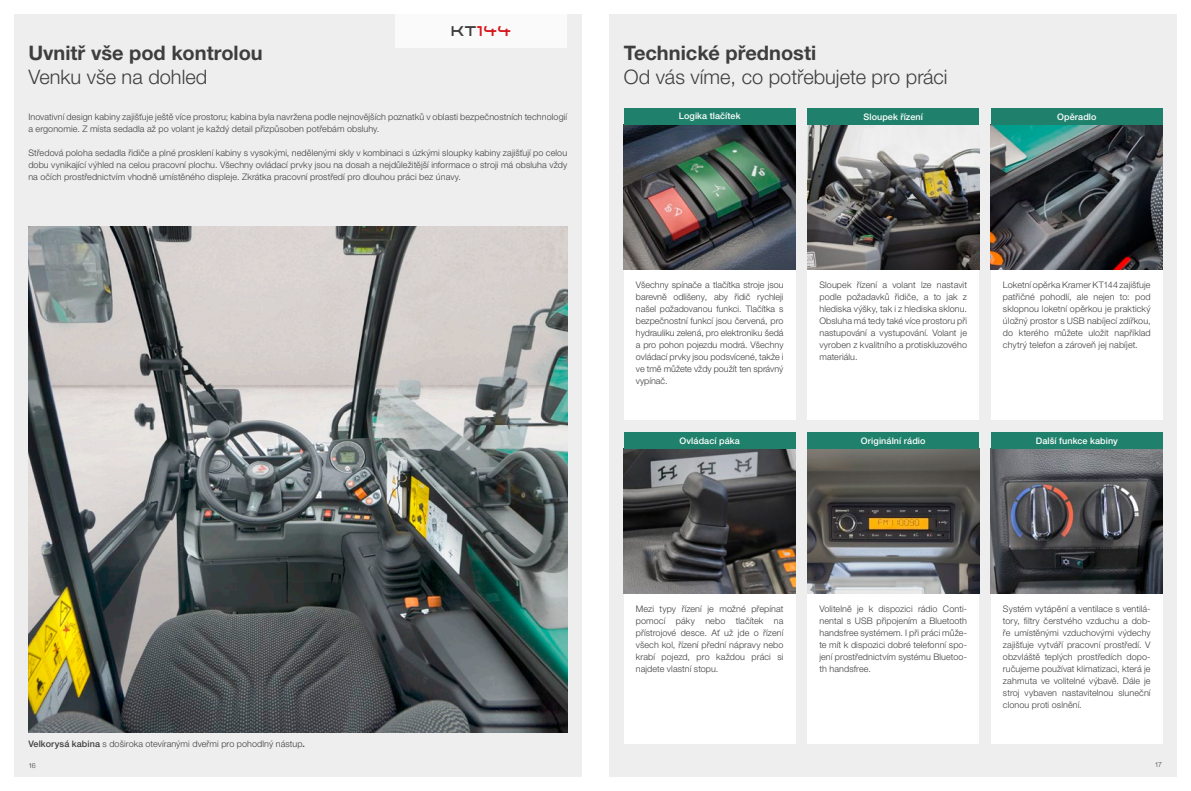
<style>
.page{position:relative;width:1191px;height:791px;background:#fff}
.page>*{position:absolute;margin:0;border:0;box-sizing:border-box;transform-origin:0 0}
.t1{font:300 20px "Helvetica Neue LTW1 G";color:#3e3e3f}
.t2{font:700 20px "Helvetica Neue LTW1 G";color:#3e3e3f}
.t3{font:15px "Wacker Neuson";color:#d7171f}
.t4{font:300 9px/12px "Helvetica Neue LTW1 G";letter-spacing:.01em;color:#3e3e3f;text-align:justify}
.t5{font:500 9px "Helvetica Neue LTW1 G";letter-spacing:.01em;color:#fff}
.t6{font:300 7px "Helvetica Neue LTW1 G";color:#3e3e3f}
.s1{color:#3e3e3f}
.s2{font-weight:500}
</style>
<div class="page">
<div style="left:14px;top:14px;width:567px;height:763px;background:#eeeeef"></div>
<div style="left:395px;top:0;width:172px;height:48px;background:#fff"></div>
<img style="left:28px;top:227px;width:539px;height:505px">
<div style="left:609px;top:14px;width:567px;height:763px;background:#eeeeef"></div>
<div style="left:624px;top:448px;width:171px;height:296px;background:#fff"></div>
<div style="left:991px;top:124px;width:171px;height:296px;background:#fff"></div>
<img style="left:991px;top:125px;width:171px;height:144px">
<img style="left:624px;top:449px;width:171px;height:144px">
<div style="left:807px;top:448px;width:172px;height:296px;background:#fff"></div>
<div style="left:807px;top:124px;width:172px;height:296px;background:#fff"></div>
<div style="left:624px;top:124px;width:171px;height:296px;background:#fff"></div>
<img style="left:624px;top:125px;width:171px;height:144px">
<img style="left:807px;top:125px;width:172px;height:144px">
<div style="left:991px;top:448px;width:171px;height:296px;background:#fff"></div>
<img style="left:991px;top:449px;width:171px;height:144px">
<img style="left:807px;top:449px;width:172px;height:144px">
<div style="left:807px;top:108px;width:172px;height:17px;background:#1f816c"></div>
<div style="left:624px;top:108px;width:171px;height:17px;background:#1f816c"></div>
<div style="left:991px;top:432px;width:171px;height:17px;background:#1f816c"></div>
<div style="left:624px;top:432px;width:171px;height:17px;background:#1f816c"></div>
<div style="left:807px;top:432px;width:172px;height:17px;background:#1f816c"></div>
<div style="left:991px;top:108px;width:171px;height:17px;background:#1f816c"></div>
<h2 class="t3" style="left:451px;top:24px;width:62px"><span class="s1">KT</span>144</h2>
<h1 class="t2" style="left:28px;top:41px;width:236px">Uvnitř vše pod kontrolou</h1>
<h1 class="t1" style="left:28px;top:65px;width:180px">Venku vše na dohled</h1>
<p class="t4" style="left:28px;top:111px;width:540px">Inovativní design kabiny zajišťuje ještě více prostoru; kabina byla navržena podle nejnovějších poznatků v oblasti bezpečnostních technologií a ergonomie. Z místa sedadla až po volant je každý detail přizpůsoben potřebám obsluhy.</p>
<p class="t4" style="left:28px;top:147px;width:540px">Středová poloha sedadla řidiče a plné prosklení kabiny s vysokými, nedělenými skly v kombinaci s úzkými sloupky kabiny zajišťují po celou dobu vynikající výhled na celou pracovní plochu. Všechny ovládací prvky jsou na dosah a nejdůležitější informace o stroji má obsluha vždy na očích prostřednictvím vhodně umístěného displeje. Zkrátka pracovní prostředí pro dlouhou práci bez únavy.</p>
<h1 class="t2" style="left:624px;top:41px;width:194px">Technické přednosti</h1>
<h1 class="t1" style="left:624px;top:65px;width:325px">Od vás víme, co potřebujete pro práci</h1>
<p class="t5" style="left:679px;top:111px;width:63px">Logika tlačítek</p>
<p class="t5" style="left:863px;top:111px;width:61px">Sloupek řízení</p>
<p class="t5" style="left:1057px;top:111px;width:41px">Opěradlo</p>
<p class="t4" style="left:636px;top:279px;width:149px">Všechny spínače a tlačítka stroje jsou barevně odlišeny, aby řidič rychleji našel požadovanou funkci. Tlačítka s bezpečnostní funkcí jsou červená, pro hydrauliku zelená, pro elektroniku šedá a pro pohon pojezdu modrá. Všechny ovládací prvky jsou podsvícené, takže i ve tmě můžete vždy použít ten správný vypínač.</p>
<p class="t4" style="left:819px;top:279px;width:149px">Sloupek řízení a volant lze nastavit podle požadavků řidiče, a to jak z hlediska výšky, tak i z hlediska sklonu.<br>Obsluha má tedy také více prostoru při nastupování a vystupování. Volant je vyroben z kvalitního a protiskluzového materiálu.</p>
<p class="t4" style="left:1003px;top:279px;width:149px">Loketní opěrka Kramer KT144 zajišťuje patřičné pohodlí, ale nejen to: pod sklopnou loketní opěrkou je praktický úložný prostor s USB nabíjecí zdířkou, do kterého můžete uložit například chytrý telefon a zároveň jej nabíjet.</p>
<p class="t5" style="left:679px;top:435px;width:62px">Ovládací páka</p>
<p class="t5" style="left:861px;top:435px;width:66px">Originální rádio</p>
<p class="t5" style="left:1035px;top:435px;width:84px">Další funkce kabiny</p>
<p class="t4" style="left:28px;top:738px;width:278px"><span class="s2">Velkorysá kabina</span> s doširoka otevíranými dveřmi pro pohodlný nástup<span class="s2">.</span></p>
<p class="t4" style="left:636px;top:603px;width:149px">Mezi typy řízení je možné přepínat pomocí páky nebo tlačítek na přístrojové desce. Ať už jde o řízení všech kol, řízení přední nápravy nebo krabí pojezd, pro každou práci si najdete vlastní stopu.</p>
<p class="t4" style="left:819px;top:603px;width:149px">Volitelně je k dispozici rádio Conti&shy;nental s USB připojením a Bluetooth handsfree systémem. I při práci může&shy;te mít k dispozici dobré telefonní spo&shy;jení prostřednictvím systému Bluetoo&shy;th handsfree.</p>
<p class="t4" style="left:1003px;top:603px;width:149px">Systém vytápění a ventilace s ventilá&shy;tory, filtry čerstvého vzduchu a dob&shy;ře umístěnými vzduchovými výdechy zajišťuje vytváří pracovní prostředí. V obzvláště teplých prostředích dopo&shy;ručujeme používat klimatizaci, která je zahrnuta ve volitelné výbavě. Dále je stroj vybaven nastavitelnou sluneční clonou proti oslnění.</p>
<p class="t6" style="left:28px;top:761px;width:9px">16</p>
<p class="t6" style="left:1154px;top:760px;width:9px">17</p>
</div>
